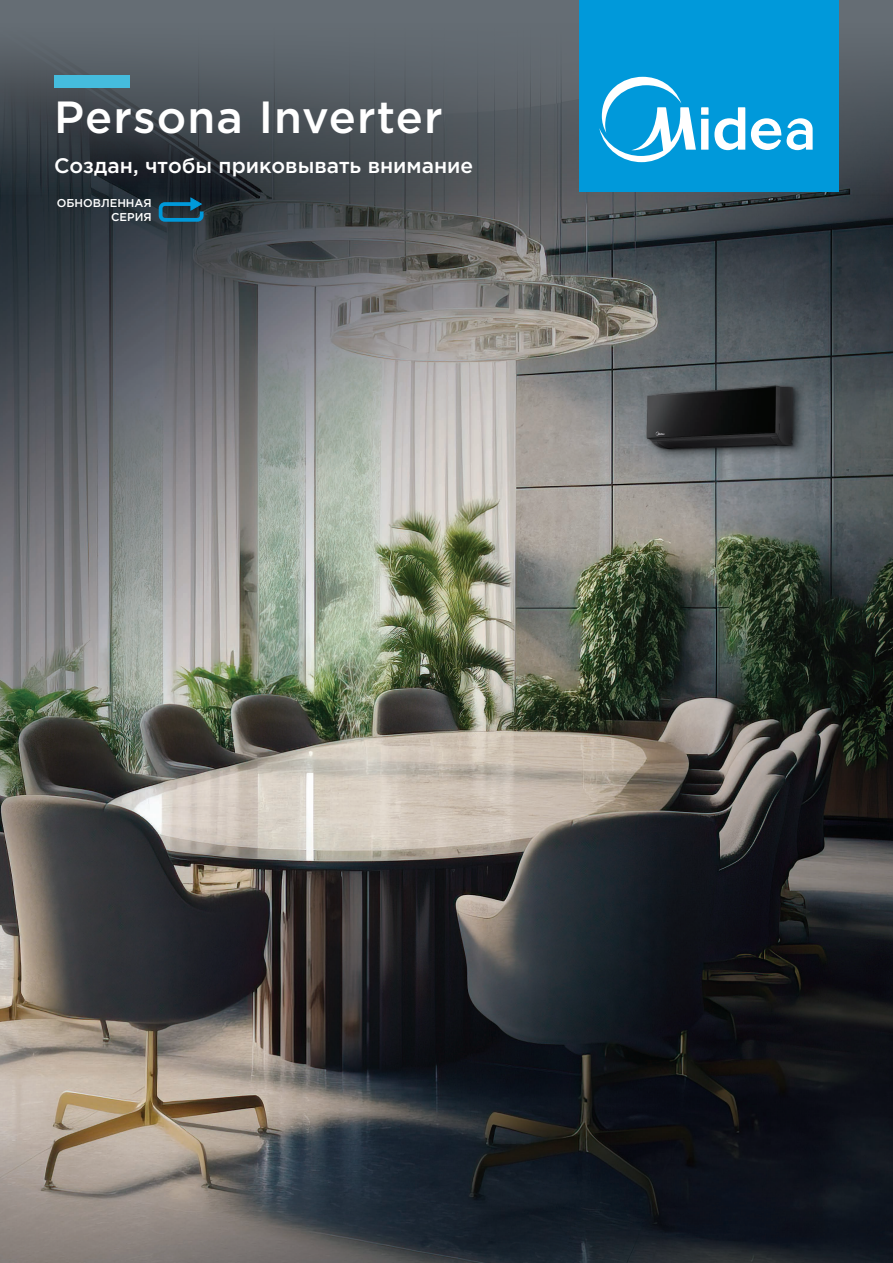
<style>
.page{position:relative;width:893px;height:1263px;background:#fff}
.page>*{position:absolute;margin:0;border:0;box-sizing:border-box;transform-origin:0 0}
.t1{font:500 45px "Gotham Pro";letter-spacing:.025em;color:#fff}
.t2{font:500 21px "Gotham Pro";color:#fff}
.t3{font:500 11.4px/13.6px "Gotham Pro";color:#fff;text-align:right}
</style>
<div class="page">
<img style="left:0;top:196px;width:893px;height:1067px">
<svg style="left:0;top:0;width:893px;height:196px;background:#4f565d"></svg>
<div style="left:54px;top:76px;width:75px;height:12px;background:#45bcdd"></div>
<div style="left:580px;top:0;width:259px;height:191px;background:#0099da"></div>
<svg style="left:599px;top:77px;width:214px;height:85px"></svg>
<svg style="left:157px;top:197px;width:48px;height:27px"></svg>
<p class="t1" style="left:54px;top:92px;width:390px">Persona Inverter</p>
<p class="t2" style="left:54px;top:153px;width:421px">Создан, чтобы приковывать внимание</p>
<p class="t3" style="left:57px;top:196px;width:96px">ОБНОВЛЕННАЯ<br>СЕРИЯ</p>
</div>
